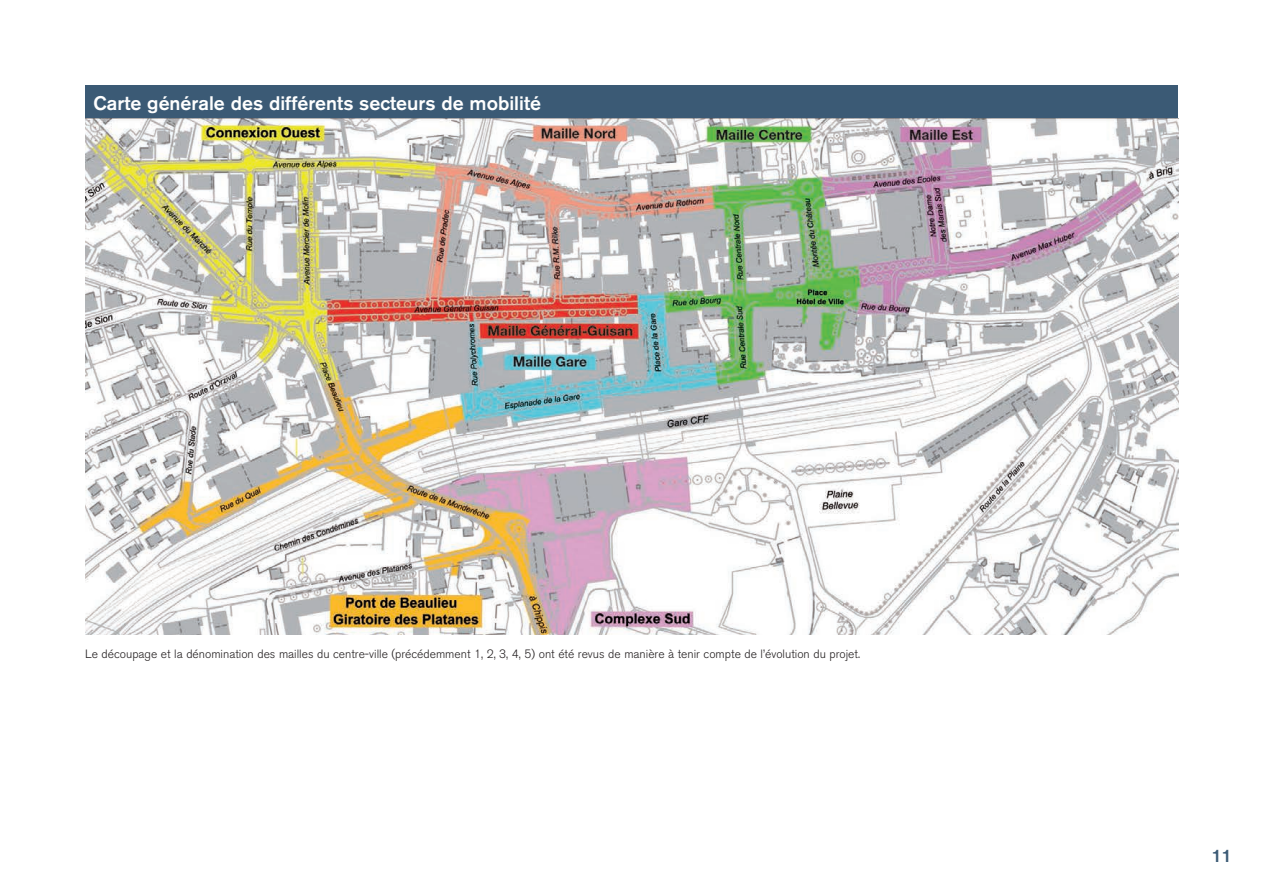
<style>
.page{position:relative;width:1263px;height:893px;background:#fff}
.page>*{position:absolute;margin:0;border:0;box-sizing:border-box;transform-origin:0 0}
.t1{font:500 19.5px "Akzidenz Grotesk BE";color:#fff}
.t2{font:500 18px "Akzidenz Grotesk BE";color:#3b5a75}
.t3{font:300 12px "Akzidenz Grotesk BE";color:#231f20}
</style>
<div class="page">
<img style="left:85px;top:118px;width:1094px;height:516px">
<div style="left:85px;top:86px;width:1093px;height:32px;background:#3b5a75"></div>
<h1 class="t1" style="left:94px;top:91px;width:449px">Carte générale des différents secteurs de mobilité</h1>
<p class="t3" style="left:85px;top:647px;width:776px">Le découpage et la dénomination des mailles du centre-ville (précédemment 1, 2, 3, 4, 5) ont été revus de manière à tenir compte de l’évolution du projet.</p>
<h2 class="t2" style="left:1212px;top:845px;width:22px">11</h2>
</div>
